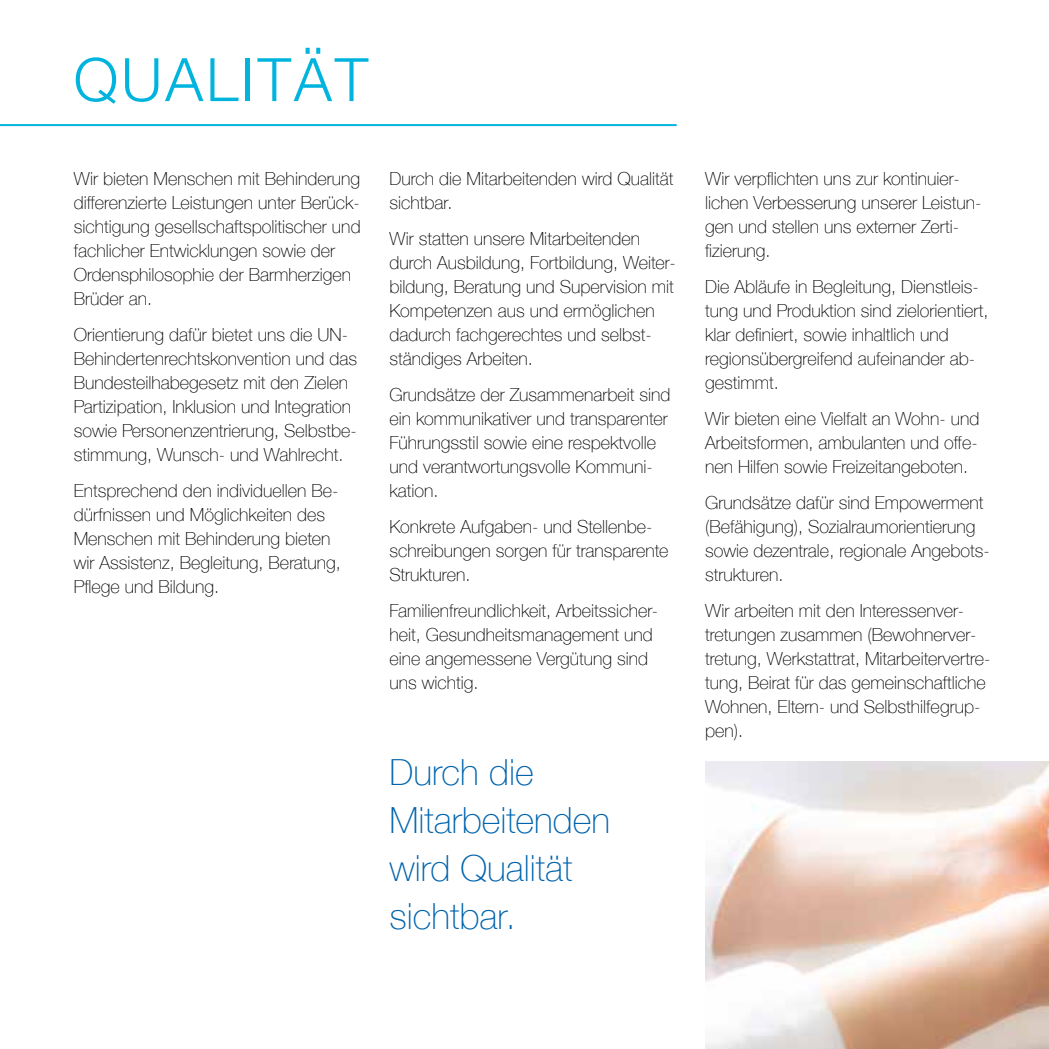
<style>
.page{position:relative;width:1049px;height:1049px;background:#fff}
.page>*{position:absolute;margin:0;border:0;box-sizing:border-box;transform-origin:0 0}
.t1{font:300 60px "Helvetica Neue";letter-spacing:.05em;color:#00b4de}
.t2{font:100 36px/48px "Helvetica Neue";color:#0064ad}
.t3{font:100 18px/24px "Helvetica Neue";color:#000}
</style>
<div class="page">
<img style="left:705px;top:761px;width:344px;height:288px">
<hr style="left:0;top:124px;width:677px;height:2px;background:#00b4de">
<h1 class="t1" style="left:74px;top:31px;width:296px">QUALITÄT</h1>
<p class="t3" style="left:74px;top:166px;width:288px">Wir bieten Menschen mit Behinderung differenzierte Leistungen unter Berück&shy;sichtigung gesellschaftspolitischer und fachlicher Entwicklungen sowie der Ordensphilosophie der Barmherzigen Brüder an.</p>
<p class="t3" style="left:74px;top:322px;width:285px">Orientierung dafür bietet uns die UN-Behindertenrechtskonvention und das Bundesteilhabegesetz mit den Zielen Partizipation, Inklusion und Integration sowie Personenzentrierung, Selbstbe&shy;stimmung, Wunsch- und Wahlrecht.</p>
<p class="t3" style="left:74px;top:478px;width:269px">Entsprechend den individuellen Be&shy;dürfnissen und Möglichkeiten des<br>Menschen mit Behinderung bieten wir Assistenz, Begleitung, Beratung,<br>Pflege und Bildung.</p>
<p class="t3" style="left:389px;top:166px;width:286px">Durch die Mitarbeitenden wird Qualität sichtbar.</p>
<p class="t3" style="left:389px;top:226px;width:288px">Wir statten unsere Mitarbeitenden durch Ausbildung, Fortbildung, Weiter&shy;bildung, Beratung und Supervision mit Kompetenzen aus und ermöglichen dadurch fachgerechtes und selbst&shy;ständiges Arbeiten.</p>
<p class="t3" style="left:389px;top:382px;width:283px">Grundsätze der Zusammenarbeit sind ein kommunikativer und transparenter<br>Führungsstil sowie eine respektvolle und verantwortungsvolle Kommuni&shy;kation.</p>
<p class="t3" style="left:389px;top:514px;width:281px">Konkrete Aufgaben- und Stellenbe&shy;schreibungen sorgen für transparente<br>Strukturen.</p>
<p class="t3" style="left:389px;top:598px;width:270px">Familienfreundlichkeit, Arbeitssicher&shy;heit, Gesundheitsmanagement und eine angemessene Vergütung sind uns wichtig.</p>
<h2 class="t2" style="left:389px;top:747px;width:222px">Durch die<br>Mitarbeitenden wird Qualität sichtbar.</h2>
<p class="t3" style="left:705px;top:166px;width:278px">Wir verpflichten uns zur kontinuier&shy;lichen Verbesserung unserer Leistun&shy;gen und stellen uns externer Zerti&shy;fizierung.</p>
<p class="t3" style="left:705px;top:274px;width:285px">Die Abläufe in Begleitung, Dienstleis&shy;tung und Produktion sind zielorientiert, klar definiert, sowie inhaltlich und regionsübergreifend aufeinander ab&shy;gestimmt.</p>
<p class="t3" style="left:705px;top:406px;width:276px;text-align:justify">Wir bieten eine Vielfalt an Wohn- und Arbeitsformen, ambulanten und offe&shy;nen Hilfen sowie Freizeitangeboten.</p>
<p class="t3" style="left:705px;top:490px;width:286px">Grundsätze dafür sind Empowerment (Befähigung), Sozialraumorientierung sowie dezentrale, regionale Angebots&shy;strukturen.</p>
<p class="t3" style="left:705px;top:598px;width:287px">Wir arbeiten mit den Interessenver&shy;tretungen zusammen (Bewohnerver&shy;tretung, Werkstattrat, Mitarbeitervertre&shy;tung, Beirat für das gemeinschaftliche Wohnen, Eltern- und Selbsthilfegrup&shy;pen).</p>
</div>
